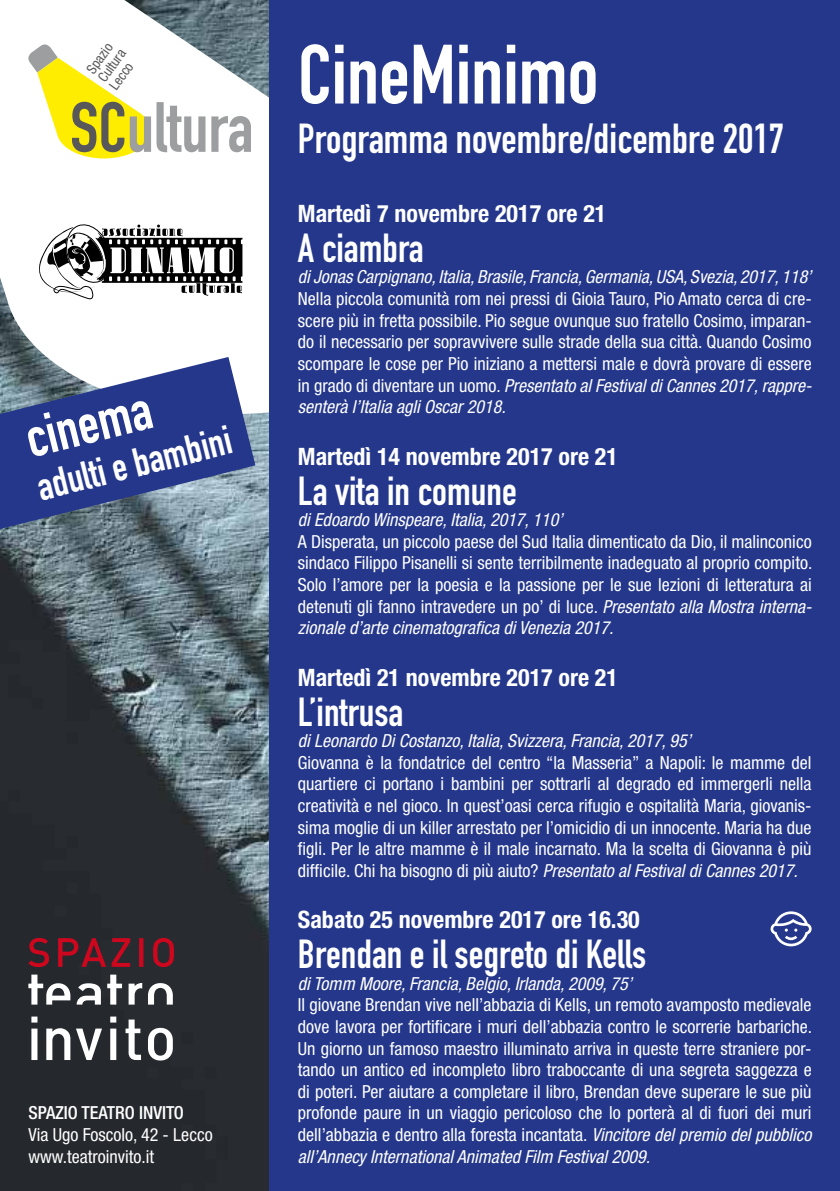
<style>
.page{position:relative;width:840px;height:1191px;background:#fff}
.page>*{position:absolute;margin:0;border:0;box-sizing:border-box;transform-origin:0 0}
.t1{font:82.6px "DIN Engschrift Std";color:#fff}
.t2{font:69.8px "DIN Engschrift Std";color:#9c9e9f}
.t3{font:56.4px "DIN Engschrift Std";color:#fff}
.t4{font:41.4px "DIN Engschrift Std";color:#fff}
.t5{font:40px "DIN Engschrift Std";color:#fff}
.t6{font:700 condensed 24px "Helvetica Neue";color:#fff}
.t7{font:condensed 18px/21.6px "Helvetica Neue LT Std";color:#fff;text-align:justify}
.t8{font:italic condensed 18px "Helvetica Neue LT Std";color:#fff}
.t9{font:condensed 18px/21.6px "Helvetica Neue";color:#fff}
.t10{font:500 condensed 18px "Helvetica Neue";color:#fff}
.t11{font:condensed 14px/14px "Helvetica Neue LT Std";color:#58585a}
.s1{color:#58585a}
.s2{font-style:italic}
</style>
<div class="page">
<img style="left:0;top:414px;width:269px;height:777px">
<svg style="left:0;top:0;width:269px;height:414px"></svg>
<svg style="left:26px;top:42px;width:125px;height:116px"></svg>
<div style="left:269px;top:0;width:570px;height:1191px;background:#24378b"></div>
<svg style="left:28px;top:938px;width:146px;height:29px;background:#601d28"></svg>
<svg style="left:31px;top:1016px;width:142px;height:44px"></svg>
<svg style="left:28px;top:974px;width:145px;height:30px"></svg>
<svg style="left:0;top:357px;width:255px;height:172px;background:#4e6098"></svg>
<svg style="left:37px;top:221px;width:205px;height:78px"></svg>
<svg style="left:770px;top:911px;width:41px;height:35px"></svg>
<p class="t11" style="left:84px;top:68px;width:38px;rotate:-54deg">Spazio<br>Cultura<br>Lecco</p>
<h1 class="t1" style="left:298px;top:26px;width:302px">CineMinimo</h1>
<h3 class="t4" style="left:298px;top:114px;width:487px">Programma novembre/dicembre 2017</h3>
<h2 class="t2" style="left:70px;top:86px;width:185px"><span class="s1">SC</span>ultura</h2>
<h3 class="t3" style="left:18px;top:407px;width:130px;rotate:-14deg">cinema</h3>
<h3 class="t5" style="left:32px;top:464px;width:200px;rotate:-14deg">adulti e bambini</h3>
<p class="t10" style="left:28px;top:1102px;width:157px">SPAZIO TEATRO INVITO</p>
<p class="t9" style="left:28px;top:1123px;width:186px">Via Ugo Foscolo, 42 - Lecco www.teatroinvito.it</p>
<h3 class="t6" style="left:298px;top:199px;width:310px">Martedì 7 novembre 2017 ore 21</h3>
<h3 class="t5" style="left:298px;top:224px;width:127px">A ciambra</h3>
<p class="t8" style="left:298px;top:267px;width:515px">di Jonas Carpignano, Italia, Brasile, Francia, Germania, USA, Svezia, 2017, 118’</p>
<p class="t7" style="left:298px;top:288px;width:515px">Nella piccola comunità rom nei pressi di Gioia Tauro, Pio Amato cerca di cre&shy;scere più in fretta possibile. Pio segue ovunque suo fratello Cosimo, imparan&shy;do il necessario per sopravvivere sulle strade della sua città. Quando Cosimo scompare le cose per Pio iniziano a mettersi male e dovrà provare di essere in grado di diventare un uomo. <span class="s2">Presentato al Festival di Cannes 2017, rappre&shy;senterà l’Italia agli Oscar 2018.</span></p>
<h3 class="t6" style="left:298px;top:441px;width:321px">Martedì 14 novembre 2017 ore 21</h3>
<h3 class="t5" style="left:298px;top:467px;width:220px">La vita in comune</h3>
<p class="t8" style="left:298px;top:509px;width:266px">di Edoardo Winspeare, Italia, 2017, 110’</p>
<p class="t7" style="left:298px;top:530px;width:515px">A Disperata, un piccolo paese del Sud Italia dimenticato da Dio, il malinconico sindaco Filippo Pisanelli si sente terribilmente inadeguato al proprio compito.<br>Solo l’amore per la poesia e la passione per le sue lezioni di letteratura ai detenuti gli fanno intravedere un po’ di luce. <span class="s2">Presentato alla Mostra interna&shy;zionale d’arte cinematografica di Venezia 2017.</span></p>
<h3 class="t6" style="left:298px;top:662px;width:321px">Martedì 21 novembre 2017 ore 21</h3>
<h3 class="t5" style="left:298px;top:688px;width:107px">L’intrusa</h3>
<p class="t8" style="left:298px;top:730px;width:394px">di Leonardo Di Costanzo, Italia, Svizzera, Francia, 2017, 95’</p>
<p class="t7" style="left:298px;top:751px;width:515px">Giovanna è la fondatrice del centro “la Masseria” a Napoli: le mamme del quartiere ci portano i bambini per sottrarli al degrado ed immergerli nella creatività e nel gioco. In quest’oasi cerca rifugio e ospitalità Maria, giovanis&shy;sima moglie di un killer arrestato per l’omicidio di un innocente. Maria ha due figli. Per le altre mamme è il male incarnato. Ma la scelta di Giovanna è più difficile. Chi ha bisogno di più aiuto? <span class="s2">Presentato al Festival di Cannes 2017.</span></p>
<h3 class="t6" style="left:298px;top:905px;width:343px">Sabato 25 novembre 2017 ore 16.30</h3>
<h3 class="t5" style="left:298px;top:930px;width:349px">Brendan e il segreto di Kells</h3>
<p class="t8" style="left:298px;top:973px;width:335px">di Tomm Moore, Francia, Belgio, Irlanda, 2009, 75’</p>
<p class="t7" style="left:298px;top:994px;width:515px">Il giovane Brendan vive nell’abbazia di Kells, un remoto avamposto medievale dove lavora per fortificare i muri dell’abbazia contro le scorrerie barbariche.<br>Un giorno un famoso maestro illuminato arriva in queste terre straniere por&shy;tando un antico ed incompleto libro traboccante di una segreta saggezza e di poteri. Per aiutare a completare il libro, Brendan deve superare le sue più profonde paure in un viaggio pericoloso che lo porterà al di fuori dei muri dell’abbazia e dentro alla foresta incantata. <span class="s2">Vincitore del premio del pubblico all’Annecy International Animated Film Festival 2009.</span></p>
</div>
